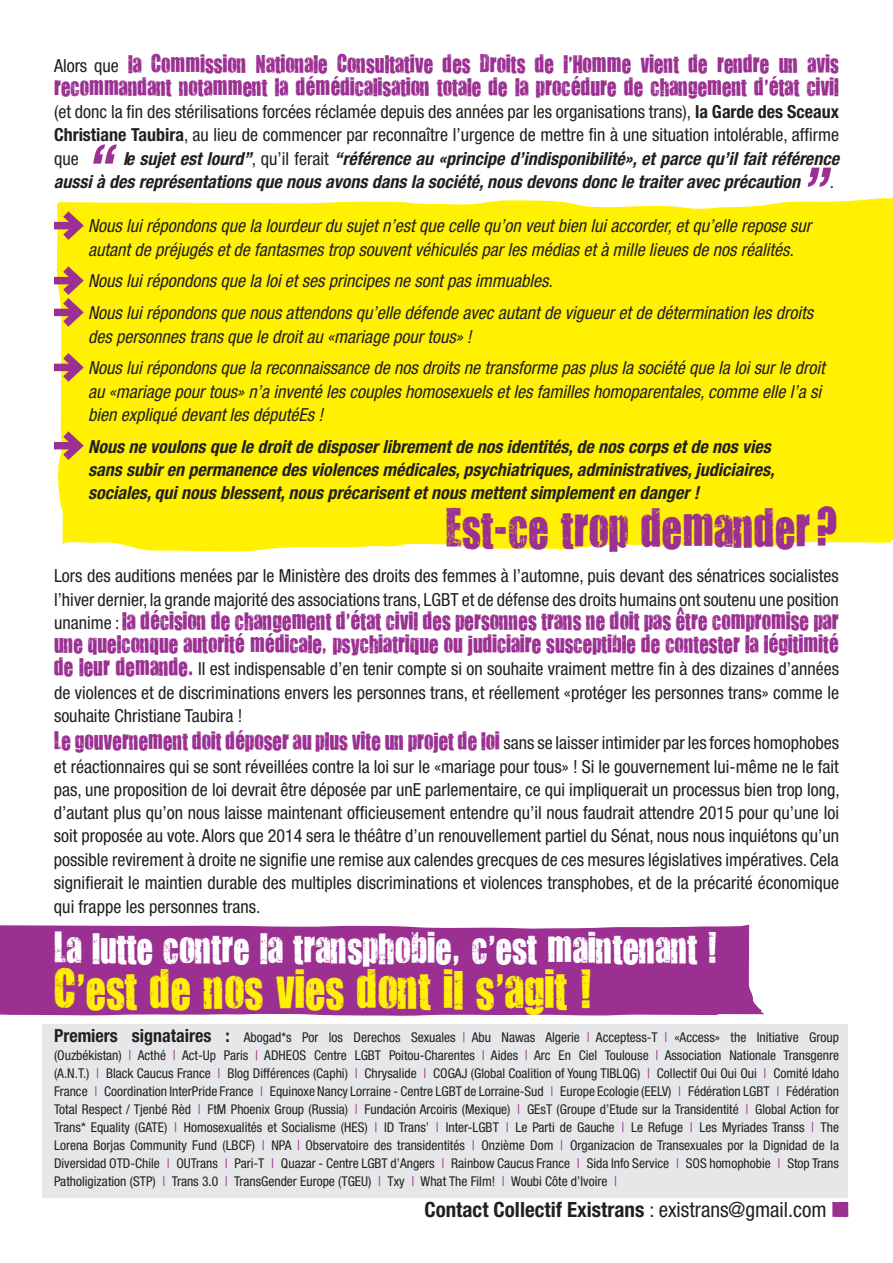
<style>
.page{position:relative;width:893px;height:1263px;background:#fff}
.page>*{position:absolute;margin:0;border:0;box-sizing:border-box;transform-origin:0 0}
.t1{font:italic 700 condensed 60px "Helvetica Neue";color:#9b3092}
.t2{font:45px "You Are Loved";color:#fff101}
.t3{font:45px "You Are Loved";color:#9b3092}
.t4{font:36px "You Are Loved";color:#fff}
.t5{font:21px/23.2px "You Are Loved";color:#9b3092}
.t6{font:700 condensed 21px "Helvetica Neue";color:#231f20}
.t7{font:condensed 18px/23.4px "Helvetica Neue";color:#231f20;text-align:justify}
.t8{font:italic condensed 18px/23.2px "Helvetica Neue";color:#231f20}
.t9{font:italic 700 condensed 18px/23.2px "Helvetica Neue";color:#231f20}
.t10{font:18px "You Are Loved";color:#9b3092}
.t11{font:condensed 13.5px/18px "Helvetica Neue";color:#231f20;text-align:justify}
.s1{font-family:"Helvetica Neue";font-stretch:condensed;font-size:18px;color:#231f20}
.s2{font-weight:700}
.s3{font-weight:400;font-style:normal}
.s4{font-family:"You Are Loved";font-stretch:normal;font-size:21px;color:#9b3092}
.s5{font-weight:700;font-size:18px}
.s6{color:#9b3092}
.s7{font-weight:400}
</style>
<div class="page">
<div style="left:43px;top:1024px;width:805px;height:173px;background:#e6e7e9"></div>
<div style="left:57px;top:198px;width:836px;height:354px;background:#fff101"></div>
<div style="left:0;top:925px;width:764px;height:91px;background:#9b3092"></div>
<div style="left:54px;top:222px;width:24px;height:7px;background:#9b3092"></div>
<svg style="left:55px;top:203px;width:34px;height:45px"></svg>
<div style="left:54px;top:277px;width:24px;height:7px;background:#9b3092"></div>
<div style="left:54px;top:309px;width:24px;height:7px;background:#9b3092"></div>
<svg style="left:55px;top:258px;width:34px;height:77px"></svg>
<div style="left:54px;top:364px;width:24px;height:7px;background:#9b3092"></div>
<svg style="left:55px;top:345px;width:34px;height:45px"></svg>
<div style="left:54px;top:442px;width:24px;height:7px;background:#9b3092"></div>
<svg style="left:55px;top:423px;width:34px;height:45px"></svg>
<svg style="left:832px;top:1201px;width:16px;height:16px"></svg>
<p class="t5" style="left:54px;top:51px;width:786px"><span class="s1">Alors que</span> la Commission Nationale Consultative des Droits de l’Homme vient de rendre un avis recommandant notamment la démédicalisation totale de la procédure de changement d’état civil</p>
<p class="t7" style="left:54px;top:100px;width:786px">(et donc la fin des stérilisations forcées réclamée depuis des années par les organisations trans), <span class="s2">la Garde des Sceaux Christiane Taubira</span>, au lieu de commencer par reconnaître l’urgence de mettre fin à une situation intolérable, affirme que</p>
<h1 class="t1" style="left:84px;top:130px;width:29px">“</h1>
<p class="t9" style="left:54px;top:146px;width:786px;text-indent:69px">le sujet est lourd”<span class="s3">, qu’il ferait</span> “référence au «principe d’indisponibilité», et parce qu’il fait référence aussi à des représentations que nous avons dans la société, nous devons donc le traiter avec précaution</p>
<h1 class="t1" style="left:798px;top:153px;width:29px">”</h1>
<p class="t7" style="left:830px;top:170px;width:6px">.</p>
<p class="t8" style="left:88px;top:214px;width:725px">Nous lui répondons que la lourdeur du sujet n’est que celle qu’on veut bien lui accorder, et qu’elle repose sur autant de préjugés et de fantasmes trop souvent véhiculés par les médias et à mille lieues de nos réalités.</p>
<p class="t8" style="left:88px;top:265px;width:726px;line-height:31.8px">Nous lui répondons que la loi et ses principes ne sont pas immuables.<br>Nous lui répondons que nous attendons qu’elle défende avec autant de vigueur et de détermination les droits</p>
<p class="t8" style="left:88px;top:320px;width:738px;line-height:31.8px">des personnes trans que le droit au «mariage pour tous» !<br>Nous lui répondons que la reconnaissance de nos droits ne transforme pas plus la société que la loi sur le droit</p>
<p class="t8" style="left:88px;top:379px;width:734px">au «mariage pour tous» n’a inventé les couples homosexuels et les familles homoparentales, comme elle l’a si bien expliqué devant les députéEs !</p>
<p class="t9" style="left:88px;top:434px;width:688px">Nous ne voulons que le droit de disposer librement de nos identités, de nos corps et de nos vies sans subir en permanence des violences médicales, psychiatriques, administratives, judiciaires, sociales, qui nous blessent, nous précarisent et nous mettent simplement en danger !</p>
<h2 class="t3" style="left:446px;top:497px;width:395px">Est-ce trop demander ?</h2>
<p class="t7" style="left:54px;top:564px;width:786px">Lors des auditions menées par le Ministère des droits des femmes à l’automne, puis devant des sénatrices socialistes l’hiver dernier, la grande majorité des associations trans, LGBT et de défense des droits humains ont soutenu une position</p>
<p class="t5" style="left:54px;top:608px;width:786px"><span class="s1">unanime :</span> la décision de changement d’état civil des personnes trans ne doit pas etre compromise par une quelconque autorité médicale, psychiatrique ou judiciaire susceptible de contester la légitimité</p>
<p class="t7" style="left:54px;top:657px;width:786px"><span class="s4">de leur demande.</span> Il est indispensable d’en tenir compte si on souhaite vraiment mettre fin à des dizaines d’années de violences et de discriminations envers les personnes trans, et réellement «protéger les personnes trans» comme le souhaite Christiane Taubira !</p>
<p class="t5" style="left:54px;top:728px;width:786px">Le gouvernement doit déposer au plus vite un projet de loi <span class="s1">sans se laisser intimider par les forces homophobes</span></p>
<p class="t7" style="left:54px;top:754px;width:787px">et réactionnaires qui se sont réveillées contre la loi sur le «mariage pour tous» ! Si le gouvernement lui-même ne le fait pas, une proposition de loi devrait être déposée par unE parlementaire, ce qui impliquerait un processus bien trop long, d’autant plus qu’on nous laisse maintenant officieusement entendre qu’il nous faudrait attendre 2015 pour qu’une loi soit proposée au vote. Alors que 2014 sera le théâtre d’un renouvellement partiel du Sénat, nous nous inquiétons qu’un possible revirement à droite ne signifie une remise aux calendes grecques de ces mesures législatives impératives. Cela signifierait le maintien durable des multiples discriminations et violences transphobes, et de la précarité économique qui frappe les personnes trans.</p>
<h3 class="t4" style="left:54px;top:923px;width:665px">La lutte contre la transphobie, c’est maintenant !</h3>
<h2 class="t2" style="left:54px;top:959px;width:540px">C’est de nos vies dont il s’agit !</h2>
<p class="t10" style="left:676px;top:600px;width:10px">^</p>
<p class="t11" style="left:54px;top:1028px;width:786px"><span class="s5">Premiers signataires :</span> Abogad*s Por los Derechos Sexuales <span class="s6">|</span> Abu Nawas Algerie <span class="s6">|</span> Acceptess-T <span class="s6">|</span> «Access» the Initiative Group (Ouzbékistan) <span class="s6">|</span> Acthé <span class="s6">|</span> Act‑Up Paris <span class="s6">|</span> ADHEOS Centre LGBT Poitou‑Charentes <span class="s6">|</span> Aides <span class="s6">|</span> Arc En Ciel Toulouse <span class="s6">|</span> Association Nationale Transgenre (A.N.T.) <span class="s6">|</span> Black Caucus France <span class="s6">|</span> Blog Différences (Caphi) <span class="s6">|</span> Chrysalide <span class="s6">|</span> COGAJ (Global Coalition of Young TIBLQG) <span class="s6">|</span> Collectif Oui Oui Oui <span class="s6">|</span> Comité Idaho France <span class="s6">|</span> Coordination InterPride France <span class="s6">|</span> Equinoxe Nancy Lorraine - Centre LGBT de Lorraine-Sud <span class="s6">|</span> Europe Ecologie (EELV) <span class="s6">|</span> Fédération LGBT <span class="s6">|</span> Fédération Total Respect / Tjenbé Rèd <span class="s6">|</span> FtM Phoenix Group (Russia) <span class="s6">|</span> Fundación Arcoiris (Mexique) <span class="s6">|</span> GEsT (Groupe d’Etude sur la Transidentité <span class="s6">|</span> Global Action for Trans* Equality (GATE) <span class="s6">|</span> Homosexualités et Socialisme (HES) <span class="s6">|</span> ID Trans’ <span class="s6">|</span> Inter-LGBT <span class="s6">|</span> Le Parti de Gauche <span class="s6">|</span> Le Refuge <span class="s6">|</span> Les Myriades Transs <span class="s6">|</span> The Lorena Borjas Community Fund (LBCF) <span class="s6">|</span> NPA <span class="s6">|</span> Observatoire des transidentités <span class="s6">|</span> Onzième Dom <span class="s6">|</span> Organizacion de Transexuales por la Dignidad de la Diversidad OTD-Chile <span class="s6">|</span> OUTrans <span class="s6">|</span> Pari-T <span class="s6">|</span> Quazar - Centre LGBT d’Angers <span class="s6">|</span> Rainbow Caucus France <span class="s6">|</span> Sida Info Service <span class="s6">|</span> SOS homophobie <span class="s6">|</span> Stop Trans Patholigization (STP) <span class="s6">|</span> Trans 3.0 <span class="s6">|</span> TransGender Europe (TGEU) <span class="s6">|</span> Txy <span class="s6">|</span> What The Film! <span class="s6">|</span> Woubi Côte d’Ivoire <span class="s6">|</span></p>
<p class="t6" style="left:424px;top:1197px;width:404px">Contact Collectif Existrans <span class="s7">: existrans@gmail.com</span></p>
</div>
